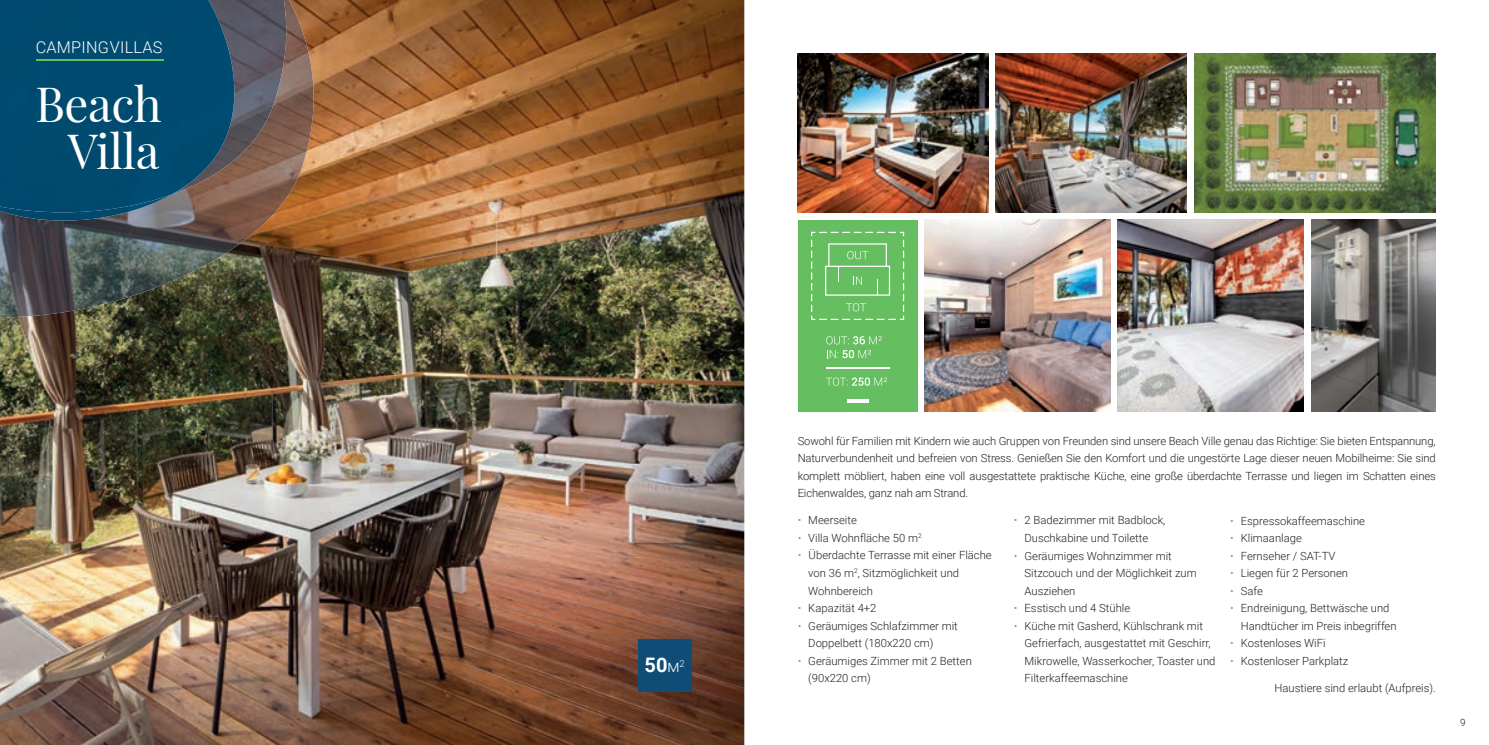
<style>
.page{position:relative;width:1489px;height:745px;background:#fff}
.page>*{position:absolute;margin:0;border:0;box-sizing:border-box;transform-origin:0 0}
.t1{font:47.5px/47.5px "Playfair Display";letter-spacing:-.01em;color:#fff;text-align:right}
.t2{font:700 20px "Roboto";color:#fff}
.t3{font:300 16.25px "Roboto";letter-spacing:.015em;color:#fff}
.t4{font:300 11.25px/17.5px "Roboto";color:#231f20}
.t5{font:300 10px "Roboto";color:#231f20}
.s1{font-weight:300;font-size:16.25px}
.s2{color:#64bd5e}
</style>
<div class="page">
<img style="left:0;top:0;width:744px;height:744px">
<img style="left:0;top:0;width:322px;height:317px">
<img style="left:242px;top:0;width:47px;height:194px">
<img style="left:0;top:212px;width:171px;height:8px">
<img style="left:0;top:0;width:242px;height:212px">
<div style="left:638px;top:638px;width:53px;height:53px;background:#0f4d77"></div>
<hr style="left:37px;top:59px;width:127px;height:1px;background:#64bd5e">
<div style="left:797px;top:220px;width:120px;height:191px;background:#65be5f"></div>
<svg style="left:826px;top:336px;width:55px;height:8px"></svg>
<svg style="left:827px;top:350px;width:44px;height:8px"></svg>
<svg style="left:826px;top:377px;width:60px;height:8px"></svg>
<hr style="left:825px;top:366px;width:64px;height:2px;background:#fff">
<hr style="left:846px;top:399px;width:22px;height:3px;background:#fff">
<svg style="left:811px;top:232px;width:93px;height:88px"></svg>
<img style="left:1194px;top:53px;width:241px;height:160px">
<img style="left:1117px;top:220px;width:186px;height:191px">
<img style="left:924px;top:220px;width:186px;height:191px">
<img style="left:1311px;top:220px;width:124px;height:191px">
<img style="left:797px;top:53px;width:191px;height:160px">
<img style="left:995px;top:53px;width:191px;height:160px">
<h3 class="t3" style="left:36px;top:35px;width:128px">CAMPING VILLAS</h3>
<h1 class="t1" style="left:35px;top:76px;width:128px">Beach<br>Villa</h1>
<h2 class="t2" style="left:644px;top:650px;width:42px">50<span class="s1">m</span><sup>2</sup></h2>
<p class="t4" style="left:797px;top:431px;width:639px;text-align:justify">Sowohl für Familien mit Kindern wie auch Gruppen von Freunden sind unsere Beach Ville genau das Richtige: Sie bieten Entspannung, Naturverbundenheit und befreien von Stress. Genießen Sie den Komfort und die ungestörte Lage dieser neuen Mobilheime: Sie sind komplett möbliert, haben eine voll ausgestattete praktische Küche, eine große überdachte Terrasse und liegen im Schatten eines Eichenwaldes, ganz nah am Strand.</p>
<p class="t4" style="left:797px;top:511px;width:61px"><span class="s2">•</span> Meerseite</p>
<p class="t4" style="left:797px;top:528px;width:125px"><span class="s2">•</span> Villa Wohnfläche 50 m<sup>2</sup></p>
<p class="t4" style="left:808px;top:546px;width:185px;text-indent:-10px"><span class="s2">•</span> Überdachte Terrasse mit einer Fläche von 36 m<sup>2</sup>, Sitzmöglichkeit und<br>Wohnbereich</p>
<p class="t4" style="left:797px;top:598px;width:80px"><span class="s2">•</span> Kapazität 4+2</p>
<p class="t4" style="left:808px;top:616px;width:151px;text-indent:-11px"><span class="s2">•</span> Geräumiges Schlafzimmer mit<br>Doppelbett (180x220 cm)</p>
<p class="t4" style="left:808px;top:651px;width:165px;text-indent:-11px"><span class="s2">•</span> Geräumiges Zimmer mit 2 Betten (90x220 cm)</p>
<p class="t4" style="left:1013px;top:511px;width:153px;text-align:center"><span class="s2">•</span> 2 Badezimmer mit Badblock,<br>Duschkabine und Toilette</p>
<p class="t4" style="left:1024px;top:546px;width:174px;text-indent:-11px"><span class="s2">•</span> Geräumiges Wohnzimmer mit<br>Sitzcouch und der Möglichkeit zum<br>Ausziehen</p>
<p class="t4" style="left:1013px;top:598px;width:118px"><span class="s2">•</span> Esstisch und 4 Stühle</p>
<p class="t4" style="left:1024px;top:616px;width:192px;text-indent:-11px"><span class="s2">•</span> Küche mit Gasherd, Kühlschrank mit Gefrierfach, ausgestattet mit Geschirr, Mikrowelle, Wasserkocher, Toaster und Filterkaffeemaschine</p>
<p class="t4" style="left:1230px;top:511px;width:136px"><span class="s2">•</span> Espressokaffeemaschine</p>
<p class="t4" style="left:1230px;top:528px;width:73px"><span class="s2">•</span> Klimaanlage</p>
<p class="t4" style="left:1230px;top:546px;width:107px"><span class="s2">•</span> Fernseher / SAT-TV</p>
<p class="t4" style="left:1230px;top:563px;width:119px"><span class="s2">•</span> Liegen für 2 Personen</p>
<p class="t4" style="left:1230px;top:581px;width:34px"><span class="s2">•</span> Safe</p>
<p class="t4" style="left:1240px;top:598px;width:157px;text-indent:-11px"><span class="s2">•</span> Endreinigung, Bettwäsche und<br>Handtücher im Preis inbegriffen</p>
<p class="t4" style="left:1230px;top:633px;width:97px"><span class="s2">•</span> Kostenloses WiFi</p>
<p class="t4" style="left:1230px;top:651px;width:120px"><span class="s2">•</span> Kostenloser Parkplatz</p>
<p class="t4" style="left:1274px;top:678px;width:163px">Haustiere sind erlaubt (Aufpreis).</p>
<p class="t5" style="left:1459px;top:715px;width:7px">9</p>
</div>
